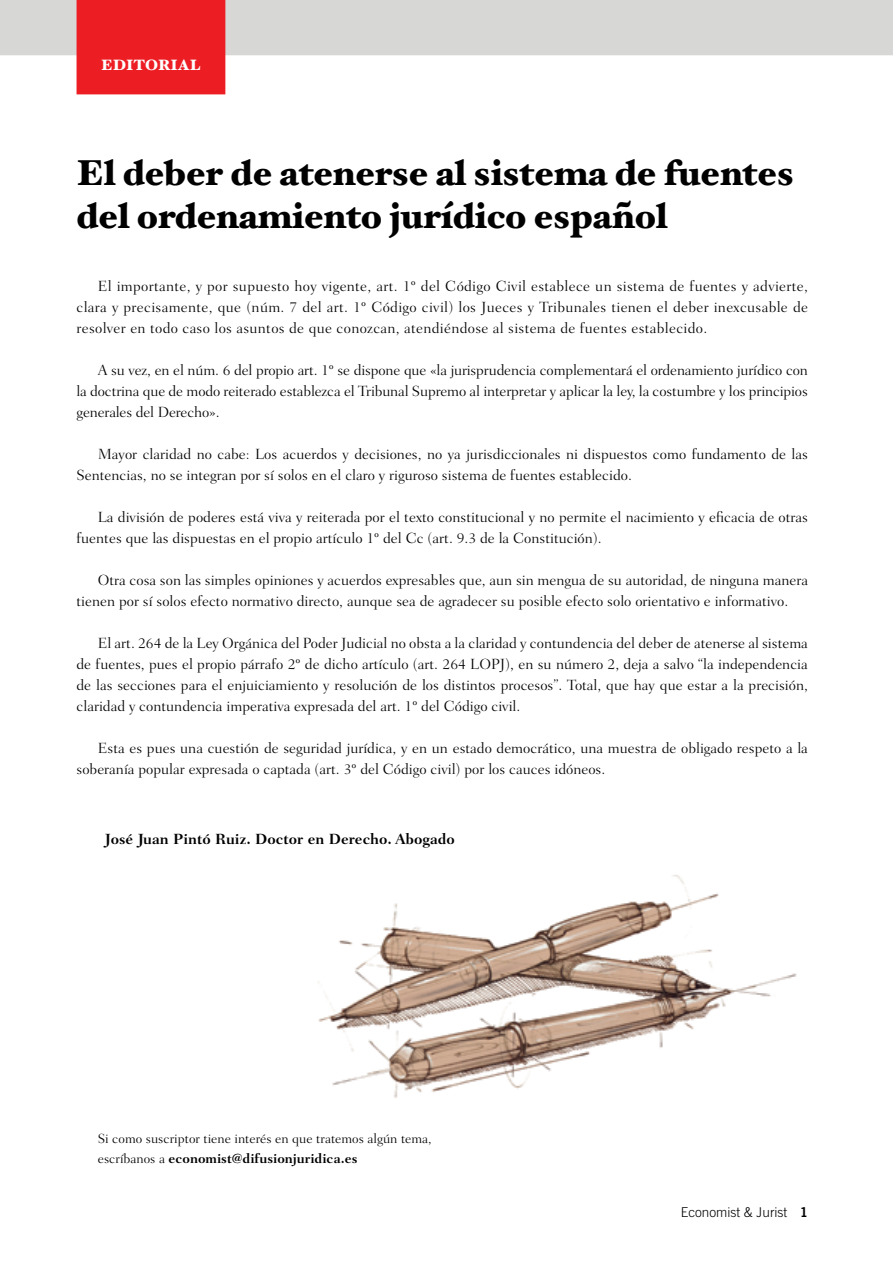
<style>
.page{position:relative;width:893px;height:1263px;background:#fff}
.page>*{position:absolute;margin:0;border:0;box-sizing:border-box;transform-origin:0 0}
.t1{font:900 36px/43.2px "Hoefler Text";color:#000}
.t2{font:300 15px/21px "Fairfield LT Std";color:#000}
.t3{font:700 15px "Fairfield LT Std";color:#000}
.t4{font:900 15px "Hoefler Text";color:#fff}
.t5{font:300 13.5px/19.5px "Fairfield LT Std";color:#000}
.t6{font:300 13.5px "Trade Gothic LT Std";color:#000}
.s1{font-weight:700}
.s2{font-family:"Trade Gothic LT Std Bd 2";font-weight:400}
</style>
<div class="page">
<img style="left:318px;top:875px;width:479px;height:223px">
<div style="left:0;top:0;width:893px;height:55px;background:#d7d8d6"></div>
<div style="left:77px;top:0;width:148px;height:94px;background:#ed1d24"></div>
<p class="t4" style="left:101px;top:56px;width:101px">editorial</p>
<h1 class="t1" style="left:77px;top:151px;width:719px">El deber de atenerse al sistema de fuentes del ordenamiento jurídico español</h1>
<p class="t2" style="left:77px;top:275px;width:733px;text-align:justify;text-indent:21px">El importante, y por supuesto hoy vigente, art. 1º del Código Civil establece un sistema de fuentes y advierte, clara y precisamente, que (núm. 7 del art. 1º Código civil) los Jueces y Tribunales tienen el deber inexcusable de resolver en todo caso los asuntos de que conozcan, atendiéndose al sistema de fuentes establecido.</p>
<p class="t2" style="left:77px;top:359px;width:733px;text-align:justify;text-indent:21px">A su vez, en el núm. 6 del propio art. 1º se dispone que «la jurisprudencia complementará el ordenamiento jurídico con la doctrina que de modo reiterado establezca el Tribunal Supremo al interpretar y aplicar la ley, la costumbre y los principios generales del Derecho».</p>
<p class="t2" style="left:77px;top:443px;width:733px;text-indent:21px">Mayor claridad no cabe: Los acuerdos y decisiones, no ya jurisdiccionales ni dispuestos como fundamento de las<br>Sentencias, no se integran por sí solos en el claro y riguroso sistema de fuentes establecido.</p>
<p class="t2" style="left:77px;top:506px;width:733px;text-indent:21px">La división de poderes está viva y reiterada por el texto constitucional y no permite el nacimiento y eficacia de otras fuentes que las dispuestas en el propio artículo 1º del Cc (art. 9.3 de la Constitución).</p>
<p class="t2" style="left:77px;top:569px;width:733px;text-indent:21px">Otra cosa son las simples opiniones y acuerdos expresables que, aun sin mengua de su autoridad, de ninguna manera tienen por sí solos efecto normativo directo, aunque sea de agradecer su posible efecto solo orientativo e informativo.</p>
<p class="t2" style="left:77px;top:632px;width:733px;text-align:justify;text-indent:21px">El art. 264 de la Ley Orgánica del Poder Judicial no obsta a la claridad y contundencia del deber de atenerse al sistema de fuentes, pues el propio párrafo 2º de dicho artículo (art. 264 LOPJ), en su número 2, deja a salvo “la independencia de las secciones para el enjuiciamiento y resolución de los distintos procesos”. Total, que hay que estar a la precisión, claridad y contundencia imperativa expresada del art. 1º del Código civil.</p>
<p class="t2" style="left:77px;top:737px;width:733px;text-indent:21px">Esta es pues una cuestión de seguridad jurídica, y en un estado democrático, una muestra de obligado respeto a la soberanía popular expresada o captada (art. 3º del Código civil) por los cauces idóneos.</p>
<p class="t3" style="left:105px;top:830px;width:351px">José Juan Pintó Ruiz. Doctor en Derecho. Abogado</p>
<p class="t5" style="left:98px;top:1129px;width:335px">Si como suscriptor tiene interés en que tratemos algún tema, escríbanos a <span class="s1">economist@difusionjuridica.es</span></p>
<p class="t6" style="left:681px;top:1204px;width:129px">Economist &amp; Jurist <span class="s2">1</span></p>
</div>
